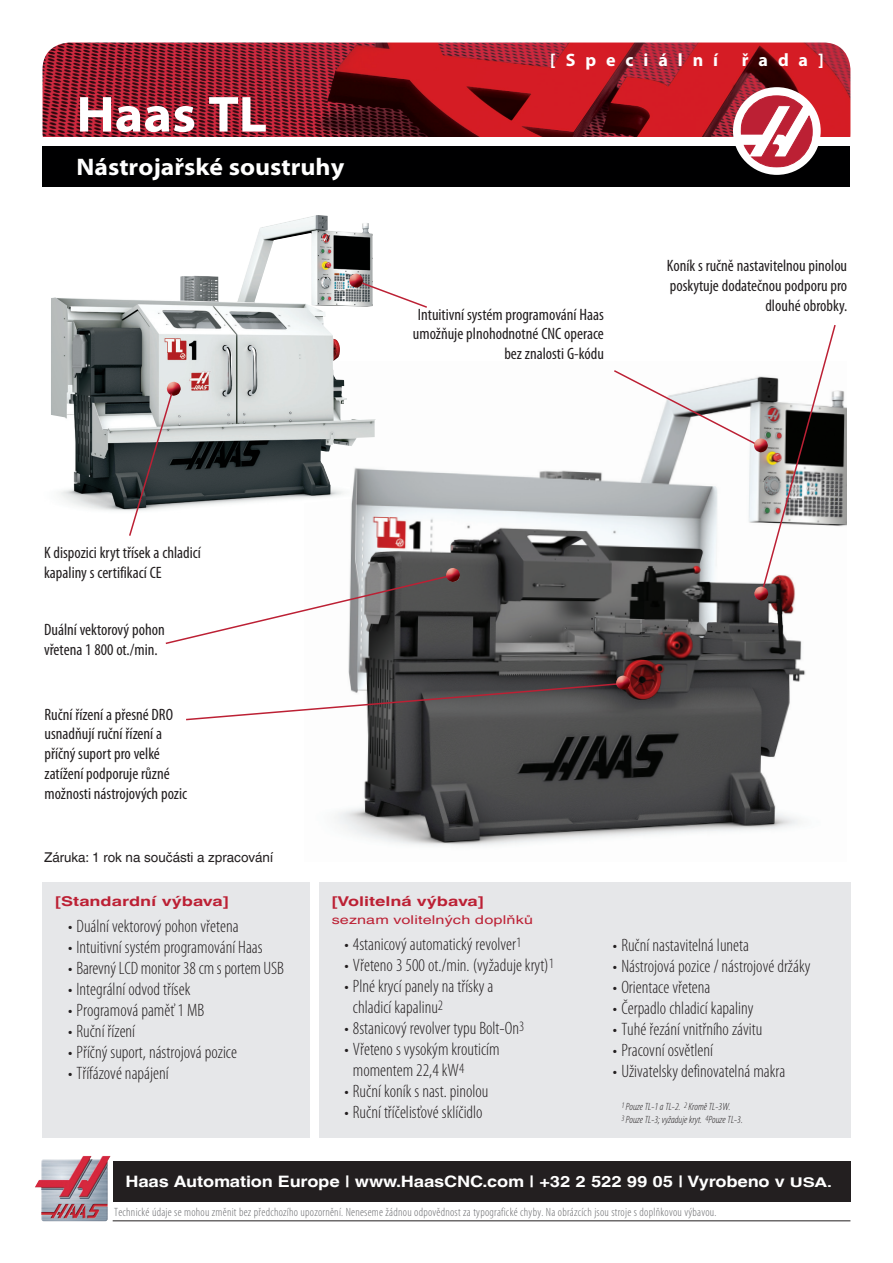
<style>
.page{position:relative;width:893px;height:1263px;background:#fff}
.page>*{position:absolute;margin:0;border:0;box-sizing:border-box;transform-origin:0 0}
.Title_1{font:700 semi-expanded 51px "Myriad Pro";color:#fff}
.Title_2{font:700 semi-expanded 24px "Myriad Pro";color:#fff}
.t1{font:300 condensed 18px/21px "Myriad Pro";color:#231f20}
.Title_3{font:700 18px "Myriad Pro";letter-spacing:.55em;color:#fff}
.Callout_L{font:condensed 16.5px/19.8px "Myriad Pro";color:#231f20}
.Callout_R{font:condensed 16.5px/19.8px "Myriad Pro";color:#231f20;text-align:right}
.t2{font:700 15.75px "Helvetica World";letter-spacing:-.01em;color:#fff;scale:1.15 1}
.Warranty{font:13.5px "Helvetica World";color:#231f20}
.Heading_1{font:700 13.5px "Helvetica World";color:#bc2034;scale:1.33 1}
.Heading_1_S{font:700 13.5px "Helvetica World";color:#bc2034;scale:1.33 1}
.Heading_1_S-2{font:12.15px "Helvetica World";letter-spacing:.01em;color:#bc2034;scale:1.33 1}
.Disclaimer{font:300 condensed 12px "Myriad Pro";letter-spacing:.02em;color:#6c6d70}
.Note_Text{font:italic 300 condensed 10.5px "Myriad Pro";color:#231f20}
.s1{font-size:13.35px}
.s2{font-size:12.75px}
</style>
<div class="page">
<div style="left:113px;top:1161px;width:737px;height:40px;background:#231f20"></div>
<img style="left:43px;top:43px;width:807px;height:94px">
<div style="left:43px;top:146px;width:807px;height:41px;background:#000001"></div>
<img style="left:35px;top:1156px;width:75px;height:65px">
<hr style="left:113px;top:1220px;width:737px;height:1px;background:#231f20">
<div style="left:733px;top:87px;width:88px;height:88px;background:#fff;border-radius:50%"></div>
<svg style="left:741px;top:95px;width:72px;height:72px"></svg>
<div style="left:43px;top:882px;width:267px;height:255px;background:#e6e7e9"></div>
<div style="left:319px;top:882px;width:531px;height:255px;background:#e6e7e9"></div>
<img style="left:334px;top:390px;width:513px;height:457px">
<img style="left:51px;top:215px;width:325px;height:308px">
<img style="left:754px;top:597px;width:14px;height:3px">
<svg style="left:165px;top:573px;width:291px;height:72px"></svg>
<img style="left:446px;top:568px;width:14px;height:14px">
<img style="left:167px;top:382px;width:14px;height:14px">
<svg style="left:186px;top:682px;width:439px;height:39px"></svg>
<img style="left:616px;top:676px;width:14px;height:13px">
<svg style="left:353px;top:278px;width:74px;height:31px"></svg>
<img style="left:349px;top:274px;width:14px;height:14px">
<svg style="left:128px;top:392px;width:46px;height:144px"></svg>
<svg style="left:612px;top:325px;width:225px;height:272px"></svg>
<img style="left:754px;top:438px;width:14px;height:14px">
<p class="Title_1" style="left:77px;top:86px;width:192px">Haas TL</p>
<p class="Title_2" style="left:77px;top:154px;width:269px">Nástrojařské soustruhy</p>
<p class="Title_3" style="left:550px;top:50px;width:169px">[Speciální</p>
<p class="Title_3" style="left:742px;top:50px;width:83px">řada]</p>
<p class="Callout_R" style="left:413px;top:304px;width:192px">Intuitivní systém programování Haas umožňuje plnohodnotné CNC operace bez znalosti G-kódu</p>
<p class="Callout_R" style="left:667px;top:256px;width:182px">Koník s ručně nastavitelnou pinolou poskytuje dodatečnou podporu pro dlouhé obrobky.</p>
<p class="Callout_L" style="left:44px;top:542px;width:158px">K dispozici kryt třísek a chladicí kapaliny s certifikací CE</p>
<p class="Callout_L" style="left:44px;top:620px;width:122px">Duální vektorový pohon vřetena 1 800 ot./min.</p>
<p class="Callout_L" style="left:45px;top:704px;width:144px">Ruční řízení a přesné DRO usnadňují ruční řízení a příčný suport pro velké zatížení podporuje různé možnosti nástrojových pozic</p>
<p class="Warranty" style="left:44px;top:849px;width:231px">Záruka: 1 rok na součásti a zpracování</p>
<p class="Heading_1" style="left:55px;top:893px;width:132px">[Standardní výbava]</p>
<p class="t1" style="left:68px;top:916px;width:172px">• Duální vektorový pohon vřetena</p>
<p class="t1" style="left:68px;top:937px;width:196px">• Intuitivní systém programování Haas</p>
<p class="t1" style="left:68px;top:958px;width:217px">• Barevný LCD monitor 38 cm s portem USB</p>
<p class="t1" style="left:68px;top:979px;width:124px">• Integrální odvod třísek</p>
<p class="t1" style="left:68px;top:1000px;width:138px">• Programová paměť 1 MB</p>
<p class="t1" style="left:68px;top:1021px;width:69px">• Ruční řízení</p>
<p class="t1" style="left:68px;top:1042px;width:170px">• Příčný suport, nástrojová pozice</p>
<p class="t1" style="left:68px;top:1063px;width:102px">• Třífázové napájení</p>
<p class="Heading_1_S" style="left:332px;top:893px;width:116px">[Volitelná výbava]</p>
<p class="Heading_1_S-2" style="left:332px;top:913px;width:153px">seznam volitelných doplňků</p>
<p class="t1" style="left:344px;top:934px;width:178px">• 4stanicový automatický revolver<sup>1</sup></p>
<p class="t1" style="left:344px;top:955px;width:211px">• Vřeteno 3 500 ot./min. (vyžaduje kryt)<sup>1</sup></p>
<p class="t1" style="left:353px;top:976px;width:142px;text-indent:-9px">• Plné krycí panely na třísky a chladicí kapalinu<sup>2</sup></p>
<p class="t1" style="left:344px;top:1018px;width:181px">• 8stanicový revolver typu Bolt-On<sup>3</sup></p>
<p class="t1" style="left:353px;top:1039px;width:148px;text-indent:-9px">• Vřeteno s vysokým krouticím momentem 22,4 kW<sup>4</sup></p>
<p class="t1" style="left:344px;top:1081px;width:146px">• Ruční koník s nast. pinolou</p>
<p class="t1" style="left:344px;top:1102px;width:140px">• Ruční tříčelisťové sklíčidlo</p>
<p class="t1" style="left:613px;top:935px;width:138px">• Ruční nastavitelná luneta</p>
<p class="t1" style="left:613px;top:956px;width:199px">• Nástrojová pozice / nástrojové držáky</p>
<p class="t1" style="left:613px;top:977px;width:99px">• Orientace vřetena</p>
<p class="t1" style="left:613px;top:998px;width:142px">• Čerpadlo chladicí kapaliny</p>
<p class="t1" style="left:613px;top:1019px;width:151px">• Tuhé řezání vnitřního závitu</p>
<p class="t1" style="left:613px;top:1040px;width:102px">• Pracovní osvětlení</p>
<p class="t1" style="left:613px;top:1061px;width:174px">• Uživatelsky definovatelná makra</p>
<p class="Note_Text" style="left:621px;top:1101px;width:111px"><sup>1</sup> Pouze TL-1 a TL-2. <sup>2</sup> Kromě TL-3W.</p>
<p class="Note_Text" style="left:621px;top:1114px;width:123px"><sup>3</sup> Pouze TL-3; vyžaduje kryt. <sup>4</sup>Pouze TL-3.</p>
<p class="t2" style="left:125px;top:1172px;width:616px">Haas Automation Europe | www.HaasCNC.com | +32 2 522 99 05 | Vyrobeno v <span class="s1">USA</span><span class="s2">.</span></p>
<p class="Disclaimer" style="left:114px;top:1206px;width:604px">Technické údaje se mohou změnit bez předchozího upozornění. Neneseme žádnou odpovědnost za typografické chyby. Na obrázcích jsou stroje s doplňkovou výbavou.</p>
</div>
